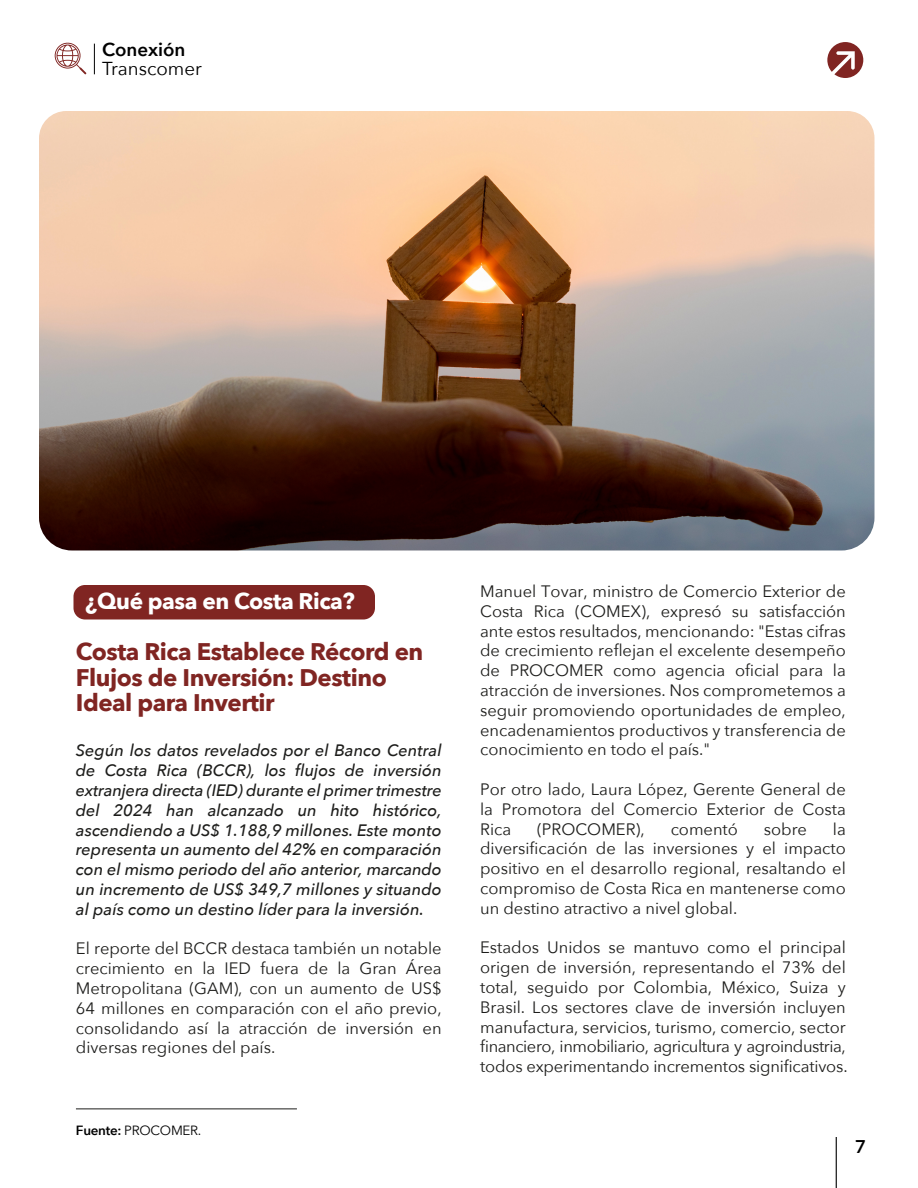
<style>
.page{position:relative;width:918px;height:1188px;background:#fff}
.page>*{position:absolute;margin:0;border:0;box-sizing:border-box;transform-origin:0 0}
.t1{font:700 24px/25.5px "Avenir Next";letter-spacing:-.02em;color:#802522}
.t2{font:700 22.65px "Avenir Next";letter-spacing:-.02em;color:#fff}
.t3{font:18.75px "Avenir Next";color:#000}
.t4{font:600 18.75px "Avenir Next";color:#000}
.t5{font:700 18px "Lato";color:#000}
.t6{font:16.5px/19.8px "Avenir Next";color:#1d1d1b;text-align:justify}
.t7{font:italic 500 16.5px/19.8px "Avenir Next";color:#1d1d1b;text-align:justify}
.t8{font:13.35px "Avenir Next";letter-spacing:-.02em;color:#000}
.s1{font-weight:600}
</style>
<div class="page">
<img style="left:39px;top:111px;width:835px;height:439px">
<hr style="left:836px;top:1137px;width:1px;height:51px;background:#000">
<svg style="left:827px;top:42px;width:36px;height:36px"></svg>
<svg style="left:55px;top:42px;width:31px;height:32px"></svg>
<hr style="left:76px;top:1109px;width:221px;height:1px;background:#1d1d1b">
<div style="left:73px;top:585px;width:302px;height:35px;background:#802522;border-radius:12px"></div>
<p class="t4" style="left:102px;top:33px;width:85px">Conexión</p>
<p class="t3" style="left:102px;top:52px;width:101px">Transcomer</p>
<h2 class="t2" style="left:85px;top:581px;width:271px">¿Qué pasa en Costa Rica?</h2>
<p class="t6" style="left:480px;top:581px;width:367px">Manuel Tovar, ministro de Comercio Exterior de Costa Rica (COMEX), expresó su satisfacción ante estos resultados, mencionando: "Estas cifras de crecimiento reflejan el excelente desempeño de PROCOMER como agencia oficial para la atracción de inversiones. Nos comprometemos a seguir promoviendo oportunidades de empleo, encadenamientos productivos y transferencia de conocimiento en todo el país."</p>
<p class="t6" style="left:480px;top:779px;width:367px">Por otro lado, Laura López, Gerente General de la Promotora del Comercio Exterior de Costa Rica</p>
<h1 class="t1" style="left:76px;top:639px;width:349px">Costa Rica Establece Récord en<br>Flujos de Inversión: Destino<br>Ideal para Invertir</h1>
<p class="t7" style="left:76px;top:740px;width:367px">Según los datos revelados por el Banco Central de Costa Rica (BCCR), los flujos de inversión extranjera directa (IED) durante el primer trimestre del 2024 han alcanzado un hito histórico, ascendiendo a US$ 1.188,9 millones. Este monto representa un aumento del 42% en comparación con el mismo periodo del año anterior, marcando un incremento de US$ 349,7 millones y situando al país como un destino líder para la inversión.</p>
<p class="t6" style="left:76px;top:938px;width:367px">El reporte del BCCR destaca también un notable crecimiento en la IED fuera de la Gran Área Metropolitana (GAM), con un aumento de US$ 64 millones en comparación con el año previo, consolidando así la atracción de inversión en diversas regiones del país.</p>
<p class="t6" style="left:480px;top:818px;width:367px;text-indent:353px">la diversificación de las inversiones y el impacto positivo en el desarrollo regional, resaltando el compromiso de Costa Rica en mantenerse como un destino atractivo a nivel global.</p>
<p class="t6" style="left:480px;top:937px;width:369px">Estados Unidos se mantuvo como el principal origen de inversión, representando el 73% del total, seguido por Colombia, México, Suiza y Brasil. Los sectores clave de inversión incluyen manufactura, servicios, turismo, comercio, sector financiero, inmobiliario, agricultura y agroindustria, todos experimentando incrementos significativos.</p>
<p class="t6" style="left:537px;top:818px;width:109px">(PROCOMER),</p>
<p class="t6" style="left:671px;top:818px;width:69px">comentó</p>
<p class="t6" style="left:764px;top:818px;width:45px">sobre</p>
<p class="t8" style="left:76px;top:1119px;width:127px"><span class="s1">Fuente:</span> PROCOMER.</p>
<p class="t5" style="left:855px;top:1133px;width:12px">7</p>
</div>
